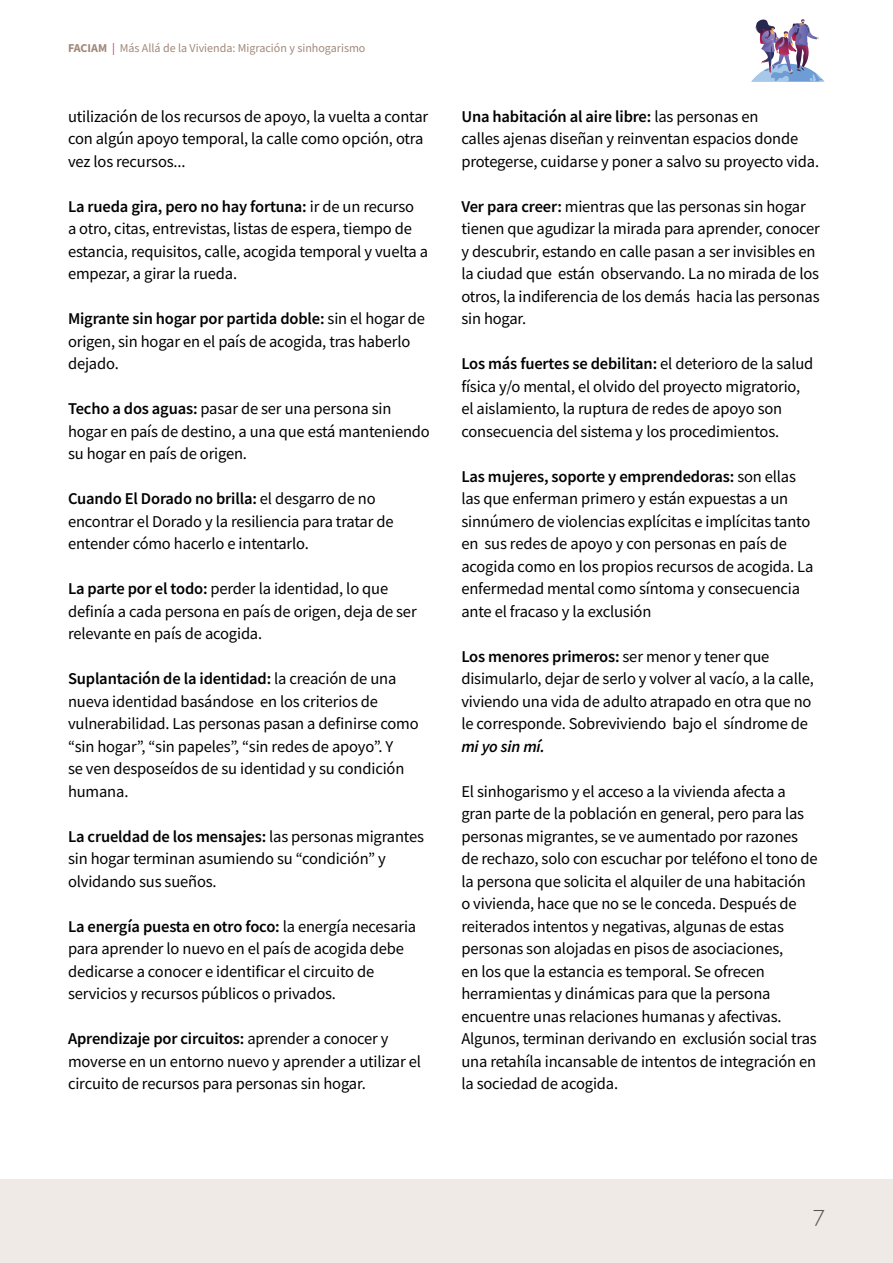
<style>
.page{position:relative;width:893px;height:1263px;background:#fff}
.page>*{position:absolute;margin:0;border:0;box-sizing:border-box;transform-origin:0 0}
.t1{font:300 22.5px "Raleway";color:#575756}
.t2{font:16.5px/22.5px "Source Sans Pro";letter-spacing:-.01em;color:#000}
.t3{font:italic 600 16.5px "Source Sans Pro";letter-spacing:-.01em;color:#000}
.t4{font:12px "Source Sans Pro";color:#a18879}
.s1{font-weight:700}
.s2{color:#ca2561}
.s3{font-weight:600}
</style>
<div class="page">
<div style="left:0;top:1179px;width:893px;height:84px;background:#efeae5"></div>
<img style="left:751px;top:19px;width:73px;height:63px">
<p class="t4" style="left:68px;top:40px;width:299px"><span class="s1">FACIAM</span> <span class="s2">|</span> Más Allá de la Vivienda: Migración y sinhogarismo</p>
<p class="t2" style="left:68px;top:105px;width:362px">utilización de los recursos de apoyo, la vuelta a contar con algún apoyo temporal, la calle como opción, otra vez los recursos...</p>
<p class="t2" style="left:68px;top:195px;width:362px"><span class="s3">La rueda gira, pero no hay fortuna:</span> ir de un recurso<br>a otro, citas, entrevistas, listas de espera, tiempo de estancia, requisitos, calle, acogida temporal y vuelta a empezar, a girar la rueda.</p>
<p class="t2" style="left:68px;top:307px;width:358px"><span class="s3">Migrante sin hogar por partida doble:</span> sin el hogar de origen, sin hogar en el país de acogida, tras haberlo dejado.</p>
<p class="t2" style="left:68px;top:397px;width:363px"><span class="s3">Techo a dos aguas:</span> pasar de ser una persona sin hogar en país de destino, a una que está manteniendo su hogar en país de origen.</p>
<p class="t2" style="left:68px;top:487px;width:327px"><span class="s3">Cuando El Dorado no brilla:</span> el desgarro de no encontrar el Dorado y la resiliencia para tratar de entender cómo hacerlo e intentarlo.</p>
<p class="t2" style="left:68px;top:577px;width:350px"><span class="s3">La parte por el todo:</span> perder la identidad, lo que definía a cada persona en país de origen, deja de ser relevante en país de acogida.</p>
<p class="t2" style="left:68px;top:667px;width:352px"><span class="s3">Suplantación de la identidad:</span> la creación de una nueva identidad basándose en los criterios de vulnerabilidad. Las personas pasan a definirse como “sin hogar”, “sin papeles”, “sin redes de apoyo”. Y<br>se ven desposeídos de su identidad y su condición humana.</p>
<p class="t2" style="left:68px;top:825px;width:358px"><span class="s3">La crueldad de los mensajes:</span> las personas migrantes sin hogar terminan asumiendo su “condición” y olvidando sus sueños.</p>
<p class="t2" style="left:68px;top:915px;width:350px"><span class="s3">La energía puesta en otro foco:</span> la energía necesaria para aprender lo nuevo en el país de acogida debe dedicarse a conocer e identificar el circuito de servicios y recursos públicos o privados.</p>
<p class="t2" style="left:68px;top:1027px;width:354px"><span class="s3">Aprendizaje por circuitos:</span> aprender a conocer y moverse en un entorno nuevo y aprender a utilizar el circuito de recursos para personas sin hogar.</p>
<p class="t2" style="left:461px;top:105px;width:359px"><span class="s3">Una habitación al aire libre:</span> las personas en<br>calles ajenas diseñan y reinventan espacios donde protegerse, cuidarse y poner a salvo su proyecto vida.</p>
<p class="t2" style="left:461px;top:195px;width:360px"><span class="s3">Ver para creer:</span> mientras que las personas sin hogar tienen que agudizar la mirada para aprender, conocer y descubrir, estando en calle pasan a ser invisibles en la ciudad que están observando. La no mirada de los otros, la indiferencia de los demás hacia las personas sin hogar.</p>
<p class="t2" style="left:461px;top:352px;width:353px"><span class="s3">Los más fuertes se debilitan:</span> el deterioro de la salud física y/o mental, el olvido del proyecto migratorio, el aislamiento, la ruptura de redes de apoyo son consecuencia del sistema y los procedimientos.</p>
<p class="t2" style="left:461px;top:465px;width:353px"><span class="s3">Las mujeres, soporte y emprendedoras:</span> son ellas las que enferman primero y están expuestas a un sinnúmero de violencias explícitas e implícitas tanto en sus redes de apoyo y con personas en país de acogida como en los propios recursos de acogida. La enfermedad mental como síntoma y consecuencia ante el fracaso y la exclusión</p>
<p class="t2" style="left:461px;top:645px;width:354px"><span class="s3">Los menores primeros:</span> ser menor y tener que disimularlo, dejar de serlo y volver al vacío, a la calle, viviendo una vida de adulto atrapado en otra que no le corresponde. Sobreviviendo bajo el síndrome de</p>
<p class="t3" style="left:461px;top:735px;width:85px">mi yo sin mí.</p>
<p class="t2" style="left:461px;top:780px;width:358px">El sinhogarismo y el acceso a la vivienda afecta a gran parte de la población en general, pero para las personas migrantes, se ve aumentado por razones de rechazo, solo con escuchar por teléfono el tono de la persona que solicita el alquiler de una habitación o vivienda, hace que no se le conceda. Después de reiterados intentos y negativas, algunas de estas personas son alojadas en pisos de asociaciones,<br>en los que la estancia es temporal. Se ofrecen herramientas y dinámicas para que la persona encuentre unas relaciones humanas y afectivas.<br>Algunos, terminan derivando en exclusión social tras una retahíla incansable de intentos de integración en la sociedad de acogida.</p>
<h1 class="t1" style="left:813px;top:1197px;width:14px">7</h1>
</div>
